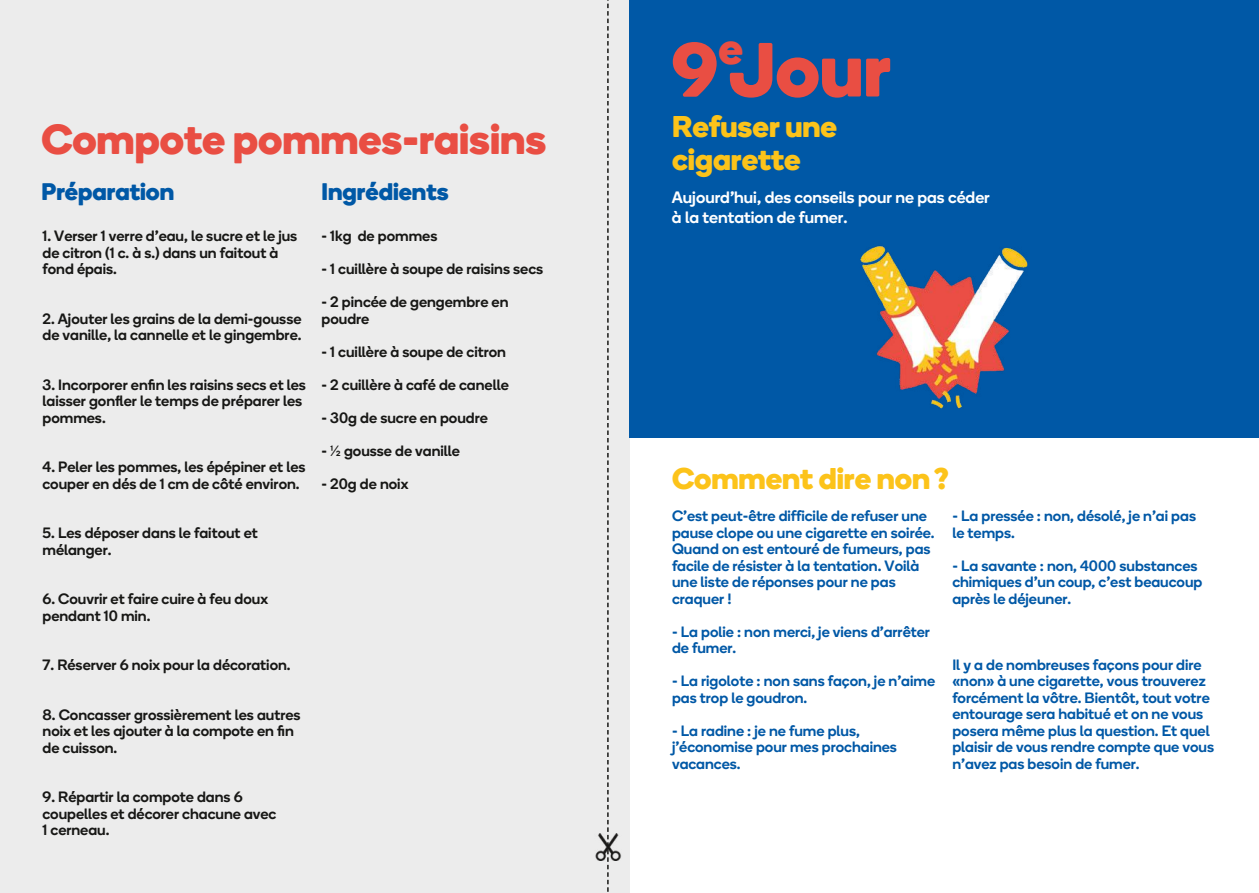
<style>
.page{position:relative;width:1259px;height:893px;background:#fff}
.page>*{position:absolute;margin:0;border:0;box-sizing:border-box;transform-origin:0 0}
.t1{font:700 76.5px "Boing";color:#e94e43}
.t2{font:700 44.55px "Boing";color:#e94e43}
.t3{font:700 42px "Boing";color:#e94e43}
.t4{font:700 30px/33px "Boing";color:#fcc31a}
.t5{font:700 24px "Boing";color:#0058a6}
.t6{font:500 16.5px/19.5px "Boing";color:#fff}
.t7{font:500 15px/16.5px "Boing";color:#171715}
.t8{font:500 15px/16.5px "Boing";color:#0058a6}
</style>
<div class="page">
<div style="left:0;top:0;width:629px;height:893px;background:#ececec"></div>
<svg style="left:607px;top:0;width:1px;height:892px"></svg>
<img style="left:595px;top:834px;width:26px;height:27px">
<div style="left:629px;top:0;width:630px;height:438px;background:#0058a6"></div>
<img style="left:860px;top:245px;width:168px;height:164px">
<h3 class="t3" style="left:41px;top:109px;width:506px">Compote pommes-raisins</h3>
<h3 class="t5" style="left:42px;top:174px;width:134px">Préparation</h3>
<h3 class="t5" style="left:321px;top:174px;width:129px">Ingrédients</h3>
<p class="t7" style="left:43px;top:227px;width:256px">1. Verser 1 verre d’eau, le sucre et le jus de citron (1 c. à s.) dans un faitout à fond épais.</p>
<p class="t7" style="left:43px;top:310px;width:260px">2. Ajouter les grains de la demi-gousse de vanille, la cannelle et le gingembre.</p>
<p class="t7" style="left:43px;top:376px;width:265px">3. Incorporer enfin les raisins secs et les laisser gonfler le temps de préparer les pommes.</p>
<p class="t7" style="left:43px;top:458px;width:264px">4. Peler les pommes, les épépiner et les couper en dés de 1 cm de côté environ.</p>
<p class="t7" style="left:43px;top:524px;width:217px">5. Les déposer dans le faitout et mélanger.</p>
<p class="t7" style="left:43px;top:590px;width:227px">6. Couvrir et faire cuire à feu doux pendant 10 min.</p>
<p class="t7" style="left:43px;top:656px;width:250px">7. Réserver 6 noix pour la décoration.</p>
<p class="t7" style="left:43px;top:706px;width:259px">8. Concasser grossièrement les autres noix et les ajouter à la compote en fin de cuisson.</p>
<p class="t7" style="left:43px;top:788px;width:235px">9. Répartir la compote dans 6 coupelles et décorer chacune avec<br>1 cerneau.</p>
<p class="t7" style="left:321px;top:227px;width:117px">- 1kg de pommes</p>
<p class="t7" style="left:321px;top:260px;width:223px">- 1 cuillère à soupe de raisins secs</p>
<p class="t7" style="left:321px;top:293px;width:188px">- 2 pincée de gengembre en poudre</p>
<p class="t7" style="left:321px;top:343px;width:186px">- 1 cuillère à soupe de citron</p>
<p class="t7" style="left:321px;top:376px;width:189px">- 2 cuillère à café de canelle</p>
<p class="t7" style="left:321px;top:409px;width:168px">- 30g de sucre en poudre</p>
<p class="t7" style="left:321px;top:442px;width:140px">- ½ gousse de vanille</p>
<p class="t7" style="left:321px;top:475px;width:88px">- 20g de noix</p>
<h2 class="t2" style="left:718px;top:16px;width:26px">e</h2>
<h1 class="t1" style="left:672px;top:15px;width:220px">9Jour</h1>
<h3 class="t4" style="left:672px;top:109px;width:166px">Refuser une cigarette</h3>
<p class="t6" style="left:672px;top:187px;width:319px">Aujourd’hui, des conseils pour ne pas céder à la tentation de fumer.</p>
<h3 class="t4" style="left:672px;top:460px;width:279px">Comment dire non?</h3>
<p class="t8" style="left:672px;top:507px;width:264px">C’est peut-être difficile de refuser une pause clope ou une cigarette en soirée.<br>Quand on est entouré de fumeurs, pas facile de résister à la tentation. Voilà une liste de réponses pour ne pas craquer !</p>
<p class="t8" style="left:672px;top:623px;width:259px">- La polie : non merci, je viens d’arrêter de fumer.</p>
<p class="t8" style="left:672px;top:672px;width:264px">- La rigolote : non sans façon, je n’aime pas trop le goudron.</p>
<p class="t8" style="left:672px;top:722px;width:226px">- La radine : je ne fume plus, j’économise pour mes prochaines vacances.</p>
<p class="t8" style="left:952px;top:507px;width:245px">- La pressée : non, désolé, je n’ai pas le temps.</p>
<p class="t8" style="left:952px;top:557px;width:252px">- La savante : non, 4000 substances chimiques d’un coup, c’est beaucoup après le déjeuner.</p>
<p class="t8" style="left:952px;top:656px;width:263px">Il y a de nombreuses façons pour dire «non» à une cigarette, vous trouverez forcément la vôtre. Bientôt, tout votre entourage sera habitué et on ne vous posera même plus la question. Et quel plaisir de vous rendre compte que vous n’avez pas besoin de fumer.</p>
</div>
